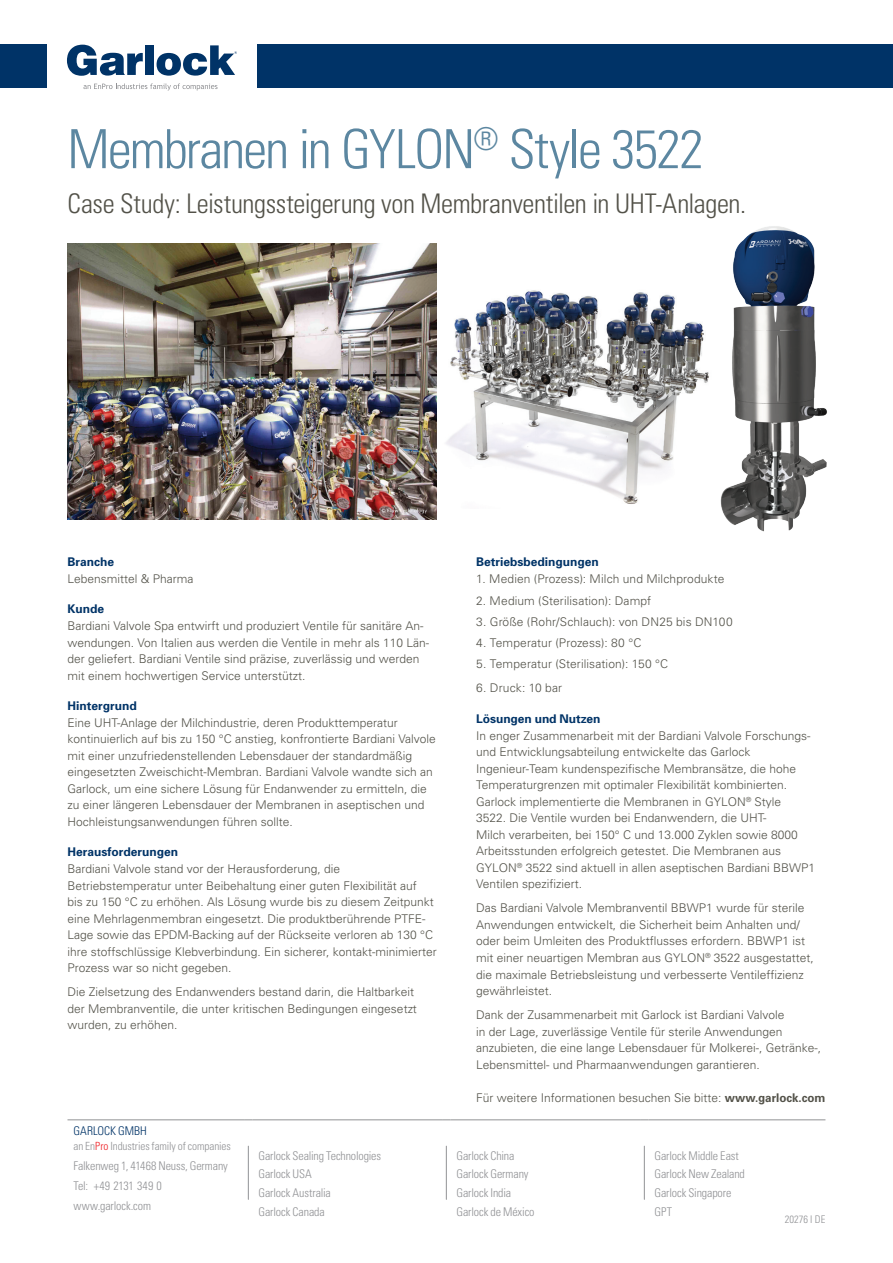
<style>
.page{position:relative;width:893px;height:1263px;background:#fff}
.page>*{position:absolute;margin:0;border:0;box-sizing:border-box;transform-origin:0 0}
.t1{font:300 condensed 54px "Univers LT Std";letter-spacing:-.035em;color:#5c87a1}
.t2{font:300 condensed 27px "Univers LT Std";letter-spacing:-.015em;color:#535249}
.t3{font:300 12px/16.5px "Univers";color:#535249}
.t4{font:300 condensed 12px/18.8px "Univers LT Std";letter-spacing:-.01em;color:#919295}
.t5{font:700 12px "Univers";color:#003367}
.t6{font:300 condensed 12px "Univers LT Std";letter-spacing:-.005em;color:#003367}
.t7{font:300 condensed 11.25px "Univers LT Std";letter-spacing:-.005em;color:#919295}
.t8{font:300 condensed 10.5px "Univers LT Std";color:#919295}
.s1{font-weight:700}
.s2{color:#ee1e23}
</style>
<div class="page">
<img style="left:436px;top:247px;width:248px;height:261px">
<img style="left:684px;top:226px;width:143px;height:306px">
<img style="left:68px;top:243px;width:368px;height:276px">
<div style="left:0;top:45px;width:47px;height:43px;background:#003367"></div>
<svg style="left:83px;top:83px;width:135px;height:8px"></svg>
<svg style="left:67px;top:45px;width:76px;height:31px"></svg>
<div style="left:145px;top:45px;width:9px;height:30px;background:#003367"></div>
<svg style="left:157px;top:45px;width:80px;height:31px"></svg>
<div style="left:257px;top:45px;width:636px;height:43px;background:#003367"></div>
<hr style="left:68px;top:1119px;width:176px;height:1px;background:#919295">
<hr style="left:253px;top:1119px;width:189px;height:1px;background:#919295">
<hr style="left:451px;top:1119px;width:189px;height:1px;background:#919295">
<hr style="left:649px;top:1119px;width:176px;height:1px;background:#919295">
<hr style="left:248px;top:1146px;width:1px;height:53px;background:#919295">
<hr style="left:446px;top:1146px;width:1px;height:53px;background:#919295">
<hr style="left:644px;top:1146px;width:1px;height:53px;background:#919295">
<h1 class="t1" style="left:68px;top:117px;width:637px">Membranen in GYLON<sup>®</sup> Style 3522</h1>
<h2 class="t2" style="left:68px;top:187px;width:680px">Case Study: Leistungssteigerung von Membranventilen in UHT-Anlagen.</h2>
<p class="t5" style="left:68px;top:554px;width:48px">Branche</p>
<p class="t3" style="left:68px;top:570px;width:128px">Lebensmittel &amp; Pharma</p>
<p class="t5" style="left:68px;top:601px;width:38px">Kunde</p>
<p class="t3" style="left:68px;top:617px;width:363px">Bardiani Valvole Spa entwirft und produziert Ventile für sanitäre An&shy;wendungen. Von Italien aus werden die Ventile in mehr als 110 Län&shy;der geliefert. Bardiani Ventile sind präzise, zuverlässig und werden mit einem hochwertigen Service unterstützt.</p>
<p class="t5" style="left:68px;top:698px;width:71px">Hintergrund</p>
<p class="t3" style="left:68px;top:714px;width:370px">Eine UHT-Anlage der Milchindustrie, deren Produkttemperatur kontinuierlich auf bis zu 150 °C anstieg, konfrontierte Bardiani Valvole mit einer unzufriedenstellenden Lebensdauer der standardmäßig eingesetzten Zweischicht-Membran. Bardiani Valvole wandte sich an Garlock, um eine sichere Lösung für Endanwender zu ermitteln, die zu einer längeren Lebensdauer der Membranen in aseptischen und Hochleistungsanwendungen führen sollte.</p>
<p class="t5" style="left:68px;top:844px;width:112px">Herausforderungen</p>
<p class="t3" style="left:68px;top:860px;width:371px">Bardiani Valvole stand vor der Herausforderung, die Betriebstemperatur unter Beibehaltung einer guten Flexibilität auf<br>bis zu 150 °C zu erhöhen. Als Lösung wurde bis zu diesem Zeitpunkt eine Mehrlagenmembran eingesetzt. Die produktberührende PTFE-Lage sowie das EPDM-Backing auf der Rückseite verloren ab 130 °C ihre stoffschlüssige Klebverbindung. Ein sicherer, kontakt-minimierter Prozess war so nicht gegeben.</p>
<p class="t3" style="left:68px;top:983px;width:351px">Die Zielsetzung des Endanwenders bestand darin, die Haltbarkeit der Membranventile, die unter kritischen Bedingungen eingesetzt wurden, zu erhöhen.</p>
<p class="t5" style="left:476px;top:554px;width:124px">Betriebsbedingungen</p>
<p class="t3" style="left:476px;top:570px;width:250px">1. Medien (Prozess): Milch und Milchprodukte</p>
<p class="t3" style="left:476px;top:592px;width:176px">2. Medium (Sterilisation): Dampf</p>
<p class="t3" style="left:476px;top:613px;width:258px">3. Größe (Rohr/Schlauch): von DN25 bis DN100</p>
<p class="t3" style="left:476px;top:634px;width:167px">4. Temperatur (Prozess): 80 °C</p>
<p class="t3" style="left:476px;top:655px;width:194px">5. Temperatur (Sterilisation): 150 °C</p>
<p class="t3" style="left:476px;top:679px;width:87px">6. Druck: 10 bar</p>
<p class="t5" style="left:476px;top:711px;width:126px">Lösungen und Nutzen</p>
<p class="t3" style="left:476px;top:727px;width:341px">In enger Zusammenarbeit mit der Bardiani Valvole Forschungs&shy;und Entwicklungsabteilung entwickelte das Garlock Ingenieur-Team kundenspezifische Membransätze, die hohe Temperaturgrenzen mit optimaler Flexibilität kombinierten.<br>Garlock implementierte die Membranen in GYLON<sup>®</sup> Style<br>3522. Die Ventile wurden bei Endanwendern, die UHT-<br>Milch verarbeiten, bei 150° C und 13.000 Zyklen sowie 8000<br>Arbeitsstunden erfolgreich getestet. Die Membranen aus GYLON<sup>®</sup> 3522 sind aktuell in allen aseptischen Bardiani BBWP1<br>Ventilen spezifiziert.</p>
<p class="t3" style="left:476px;top:900px;width:339px">Das Bardiani Valvole Membranventil BBWP1 wurde für sterile Anwendungen entwickelt, die Sicherheit beim Anhalten und/ oder beim Umleiten des Produktflusses erfordern. BBWP1 ist mit einer neuartigen Membran aus GYLON<sup>®</sup> 3522 ausgestattet, die maximale Betriebsleistung und verbesserte Ventileffizienz gewährleistet.</p>
<p class="t3" style="left:476px;top:1006px;width:346px">Dank der Zusammenarbeit mit Garlock ist Bardiani Valvole<br>in der Lage, zuverlässige Ventile für sterile Anwendungen anzubieten, die eine lange Lebensdauer für Molkerei-, Getränke-, Lebensmittel- und Pharmaanwendungen garantieren.</p>
<p class="t3" style="left:476px;top:1089px;width:351px">Für weitere Informationen besuchen Sie bitte: <span class="s1">www.garlock.com</span></p>
<p class="t6" style="left:74px;top:1123px;width:75px">GARLOCK GMBH</p>
<p class="t7" style="left:74px;top:1139px;width:159px">an En<span class="s2">Pro</span> Industries family of companies</p>
<p class="t4" style="left:74px;top:1155px;width:156px;line-height:20.2px">Falkenweg 1, 41468 Neuss, Germany<br>Tel: +49 2131 349 0 www.garlock.com</p>
<p class="t4" style="left:259px;top:1146px;width:124px">Garlock Sealing Technologies<br>Garlock USA<br>Garlock Australia<br>Garlock Canada</p>
<p class="t4" style="left:457px;top:1146px;width:80px">Garlock China<br>Garlock Germany<br>Garlock India<br>Garlock de México</p>
<p class="t4" style="left:655px;top:1146px;width:92px">Garlock Middle East<br>Garlock New Zealand<br>Garlock Singapore<br>GPT</p>
<p class="t8" style="left:785px;top:1213px;width:42px">20276 I DE</p>
</div>
